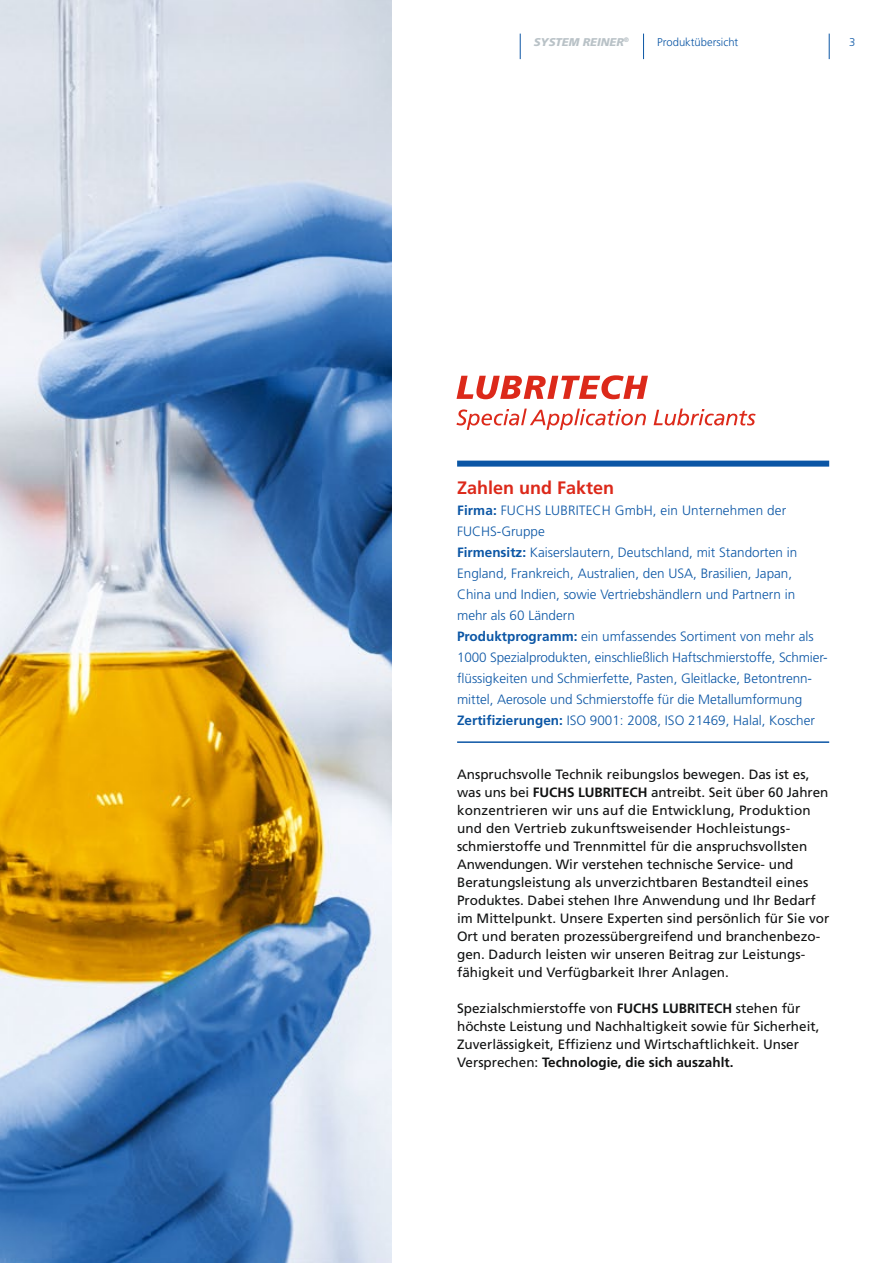
<style>
.page{position:relative;width:893px;height:1263px;background:#fff}
.page>*{position:absolute;margin:0;border:0;box-sizing:border-box;transform-origin:0 0}
.t1{font:700 18px "Frutiger LT Std";color:#dc291a}
.t2{font:13.5px/18px "Frutiger LT Std";color:#111212}
.t3{font:300 13.5px/21px "Frutiger LT Std";color:#0b56a5}
.t4{font:300 11.25px "Frutiger LT Std";color:#0b56a5}
.t5{font:italic 900 11.25px "Frutiger";color:#b9c2c7}
.t6{font:italic 900 6.6px "Frutiger";color:#b9c2c7}
.s1{font-weight:700}
</style>
<div class="page">
<img style="left:0;top:0;width:392px;height:1263px">
<svg style="left:457px;top:375px;width:191px;height:24px"></svg>
<svg style="left:456px;top:409px;width:300px;height:21px"></svg>
<div style="left:457px;top:461px;width:372px;height:6px;background:#0b56a5"></div>
<hr style="left:457px;top:741px;width:372px;height:2px;background:#0b56a5">
<svg style="left:643px;top:34px;width:1px;height:25px"></svg>
<svg style="left:829px;top:34px;width:1px;height:25px"></svg>
<svg style="left:520px;top:34px;width:1px;height:25px"></svg>
<p class="t6" style="left:624px;top:36px;width:7px">®</p>
<p class="t4" style="left:657px;top:36px;width:83px">Produktübersicht</p>
<p class="t5" style="left:534px;top:35px;width:92px">SYSTEM REINER</p>
<p class="t4" style="left:849px;top:36px;width:8px">3</p>
<h1 class="t1" style="left:457px;top:477px;width:159px">Zahlen und Fakten</h1>
<p class="t3" style="left:457px;top:500px;width:372px"><span class="s1">Firma:</span> FUCHS LUBRITECH GmbH, ein Unternehmen der FUCHS-Gruppe<br><span class="s1">Firmensitz:</span> Kaiserslautern, Deutschland, mit Standorten in England, Frankreich, Australien, den USA, Brasilien, Japan, China und Indien, sowie Vertriebshändlern und Partnern in mehr als 60 Ländern<br><span class="s1">Produktprogramm:</span> ein umfassendes Sortiment von mehr als 1000 Spezialprodukten, einschließlich Haftschmierstoffe, Schmier&shy;flüssigkeiten und Schmierfette, Pasten, Gleitlacke, Betontrenn&shy;mittel, Aerosole und Schmierstoffe für die Metallumformung <span class="s1">Zertifizierungen:</span> ISO 9001: 2008, ISO 21469, Halal, Koscher</p>
<p class="t2" style="left:457px;top:765px;width:374px">Anspruchsvolle Technik reibungslos bewegen. Das ist es, was uns bei <span class="s1">FUCHS LUBRITECH</span> antreibt. Seit über 60 Jahren konzentrieren wir uns auf die Entwicklung, Produktion und den Vertrieb zukunftsweisender Hochleistungs&shy;schmierstoffe und Trennmittel für die anspruchsvollsten Anwendungen. Wir verstehen technische Service- und Beratungsleistung als unverzichtbaren Bestandteil eines Produktes. Dabei stehen Ihre Anwendung und Ihr Bedarf im Mittelpunkt. Unsere Experten sind persönlich für Sie vor Ort und beraten prozessübergreifend und branchenbezo&shy;gen. Dadurch leisten wir unseren Beitrag zur Leistungs&shy;fähigkeit und Verfügbarkeit Ihrer Anlagen.</p>
<p class="t2" style="left:457px;top:999px;width:364px">Spezialschmierstoffe von <span class="s1">FUCHS LUBRITECH</span> stehen für höchste Leistung und Nachhaltigkeit sowie für Sicherheit, Zuverlässigkeit, Effizienz und Wirtschaftlichkeit. Unser Versprechen: <span class="s1">Technologie, die sich auszahlt.</span></p>
</div>
